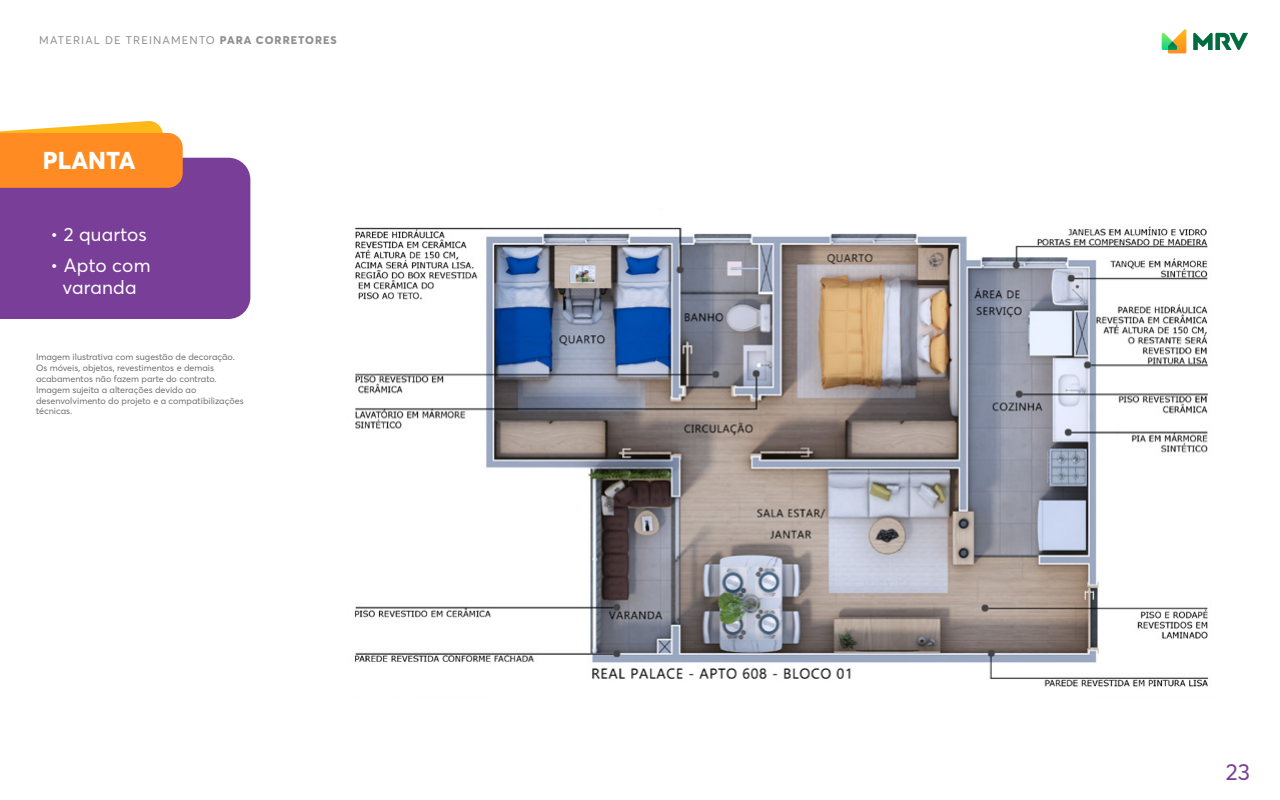
<style>
.page{position:relative;width:1280px;height:800px;background:#fff}
.page>*{position:absolute;margin:0;border:0;box-sizing:border-box;transform-origin:0 0}
.t1{font:800 24.1px "Averta Std";letter-spacing:.01em;color:#fff}
.t2{font:23px "Averta Std";color:#793f98}
.t3{font:19px/22.8px "Averta Std";letter-spacing:.01em;color:#fff;text-align:center}
.t4{font:11px "Averta Std";letter-spacing:.105em;color:#909090}
.t5{font:9px/10.8px "Averta Std";color:#6f6f6f}
.s1{font-weight:800}
</style>
<div class="page">
<svg style="left:1193px;top:33px;width:55px;height:17px"></svg>
<svg style="left:1162px;top:29px;width:24px;height:24px"></svg>
<svg style="left:0;top:121px;width:250px;height:198px;background:#a15f85"></svg>
<img style="left:355px;top:226px;width:854px;height:461px">
<p class="t4" style="left:39px;top:32px;width:299px">MATERIAL DE TREINAMENTO <span class="s1">PARA CORRETORES</span></p>
<h1 class="t1" style="left:43px;top:144px;width:94px">PLANTA</h1>
<h3 class="t3" style="left:51px;top:222px;width:98px">• 2 quartos</h3>
<h3 class="t3" style="left:51px;top:253px;width:101px">• Apto com varanda</h3>
<p class="t5" style="left:36px;top:351px;width:209px">Imagem ilustrativa com sugestão de decoração.<br>Os móveis, objetos, revestimentos e demais acabamentos não fazem parte do contrato.<br>Imagem sujeita a alterações devido ao desenvolvimento do projeto e a compatibilizações técnicas.</p>
<h2 class="t2" style="left:1226px;top:757px;width:26px">23</h2>
</div>
